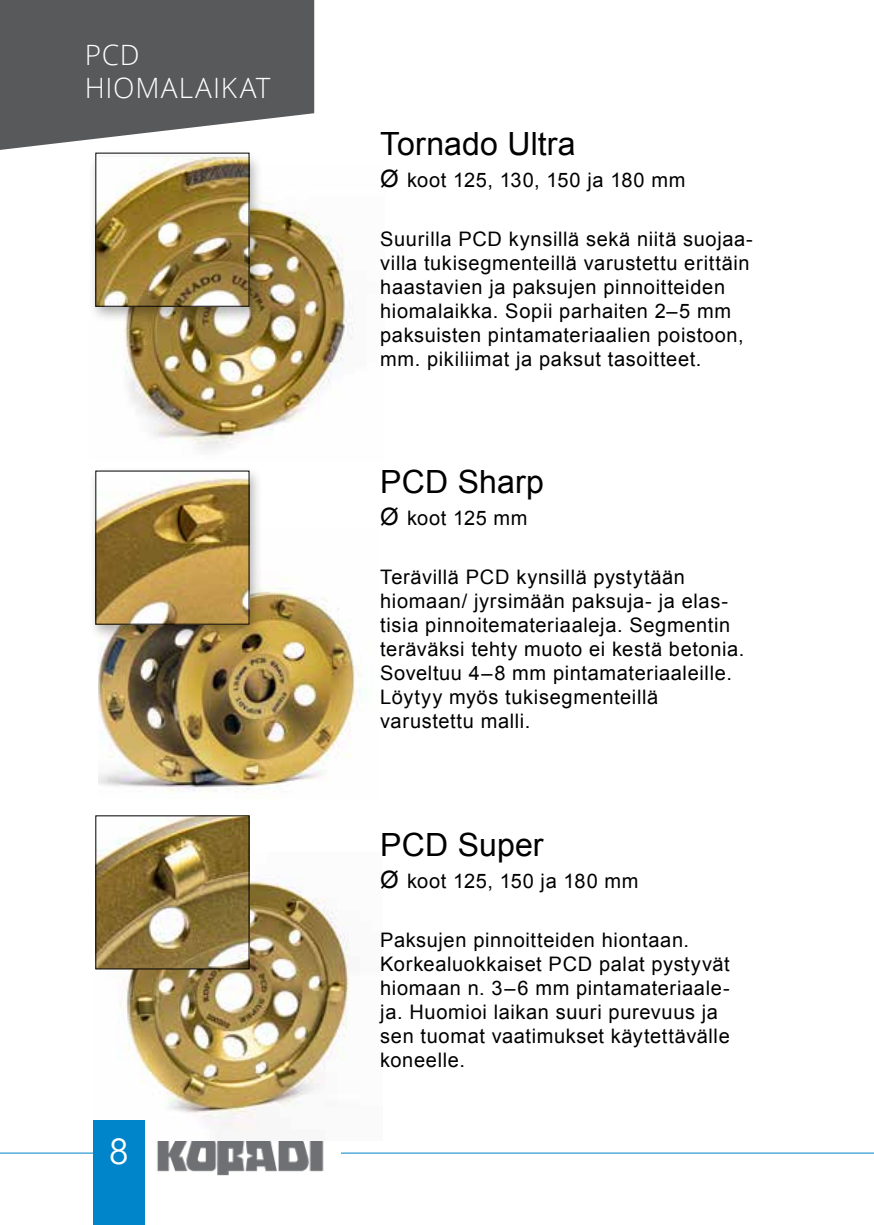
<style>
.page{position:relative;width:874px;height:1225px;background:#fff}
.page>*{position:absolute;margin:0;border:0;box-sizing:border-box;transform-origin:0 0}
.t1{font:36px "Avenir";color:#fff}
.t2{font:32px "Arial";letter-spacing:.005em;color:#000}
.t3{font:300 28px/33.6px "Open Sans";letter-spacing:.025em;color:#fff}
.t4{font:20px/24px "Arial";letter-spacing:.03em;color:#000}
.s1{font-size:24px}
</style>
<div class="page">
<svg style="left:0;top:1152px;width:873px;height:73px"></svg>
<div style="left:142px;top:1134px;width:198px;height:91px;background:#fff"></div>
<img style="left:157px;top:1141px;width:167px;height:35px">
<img style="left:123px;top:202px;width:232px;height:248px">
<div style="left:88px;top:148px;width:175px;height:176px;background:#000;opacity:.3"></div>
<img style="left:97px;top:157px;width:150px;height:147px">
<img style="left:98px;top:578px;width:269px;height:221px">
<div style="left:88px;top:466px;width:175px;height:175px;background:#000;opacity:.3"></div>
<img style="left:97px;top:473px;width:150px;height:149px">
<img style="left:95px;top:852px;width:255px;height:278px">
<img style="left:97px;top:817px;width:150px;height:150px">
<svg style="left:0;top:0;width:314px;height:150px;background:#6c6d6f"></svg>
<div style="left:94px;top:1120px;width:51px;height:105px;background:#0085ca"></div>
<h3 class="t3" style="left:85px;top:37px;width:187px">PCD<br>HIOMALAIKAT</h3>
<h1 class="t1" style="left:109px;top:1129px;width:22px">8</h1>
<h2 class="t2" style="left:380px;top:123px;width:197px">Tornado Ultra</h2>
<p class="t4" style="left:380px;top:168px;width:306px"><span class="s1">Ø</span> koot 125, 130, 150 ja 180 mm</p>
<p class="t4" style="left:380px;top:227px;width:374px">Suurilla PCD kynsillä sekä niitä suojaa&shy;villa tukisegmenteillä varustettu erittäin haastavien ja paksujen pinnoitteiden hiomalaikka. Sopii parhaiten 2–5 mm paksuisten pintamateriaalien poistoon, mm. pikiliimat ja paksut tasoitteet.</p>
<h2 class="t2" style="left:380px;top:461px;width:165px">PCD Sharp</h2>
<p class="t4" style="left:380px;top:506px;width:149px"><span class="s1">Ø</span> koot 125 mm</p>
<p class="t4" style="left:380px;top:565px;width:365px">Terävillä PCD kynsillä pystytään hiomaan/ jyrsimään paksuja- ja elas&shy;tisia pinnoitemateriaaleja. Segmentin teräväksi tehty muoto ei kestä betonia.<br>Soveltuu 4–8 mm pintamateriaaleille.<br>Löytyy myös tukisegmenteillä varustettu malli.</p>
<h2 class="t2" style="left:380px;top:823px;width:165px">PCD Super</h2>
<p class="t4" style="left:380px;top:868px;width:260px"><span class="s1">Ø</span> koot 125, 150 ja 180 mm</p>
<p class="t4" style="left:380px;top:928px;width:351px">Paksujen pinnoitteiden hiontaan.<br>Korkealuokkaiset PCD palat pystyvät hiomaan n. 3–6 mm pintamateriaale&shy;ja. Huomioi laikan suuri purevuus ja sen tuomat vaatimukset käytettävälle koneelle.</p>
</div>
